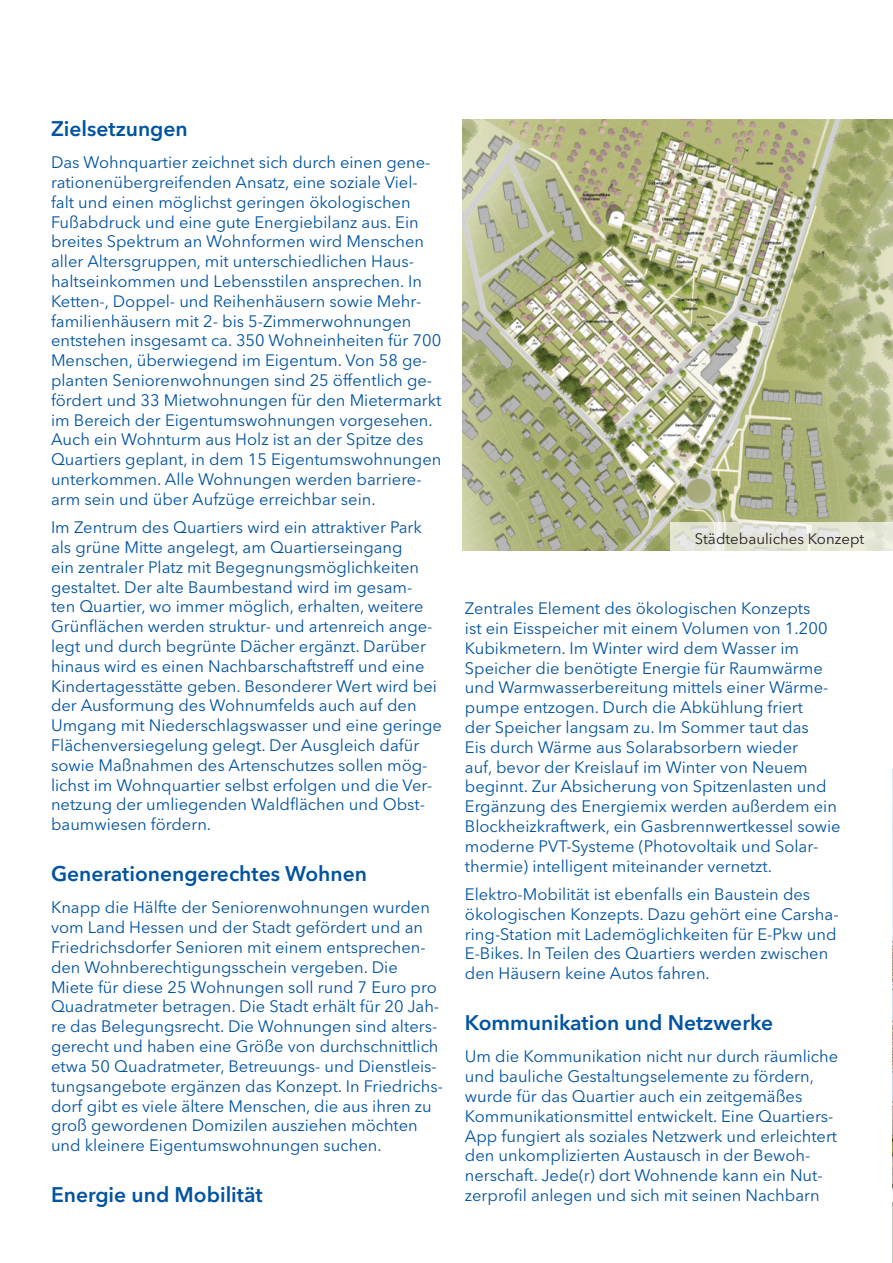
<style>
.page{position:relative;width:893px;height:1263px;background:#fff}
.page>*{position:absolute;margin:0;border:0;box-sizing:border-box;transform-origin:0 0}
.Zwischenüberschrift{font:600 21px "Avenir Next LT Pro";color:#0153a0}
.Fließtext{font:16.5px/19.8px "Avenir Next LT Pro";color:#0153a0}
.Bildunterschrift{font:15px "Avenir Next LT Pro";color:#231f20}
</style>
<div class="page">
<img style="left:462px;top:120px;width:431px;height:430px">
<svg style="left:670px;top:522px;width:223px;height:29px;background:#e4e6d9"></svg>
<img style="left:892px;top:770px;width:1px;height:493px">
<p class="Zwischenüberschrift" style="left:51px;top:116px;width:138px">Zielsetzungen</p>
<p class="Fließtext" style="left:51px;top:153px;width:392px">Das Wohnquartier zeichnet sich durch einen gene&shy;rationenübergreifenden Ansatz, eine soziale Viel&shy;falt und einen möglichst geringen ökologischen Fußabdruck und eine gute Energiebilanz aus. Ein breites Spektrum an Wohnformen wird Menschen aller Altersgruppen, mit unterschiedlichen Haus&shy;haltseinkommen und Lebensstilen ansprechen. In Ketten-, Doppel- und Reihenhäusern sowie Mehr&shy;familienhäusern mit 2- bis 5-Zimmerwohnungen entstehen insgesamt ca. 350 Wohneinheiten für 700<br>Menschen, überwiegend im Eigentum. Von 58 ge&shy;planten Seniorenwohnungen sind 25 öffentlich ge&shy;fördert und 33 Mietwohnungen für den Mietermarkt im Bereich der Eigentumswohnungen vorgesehen.<br>Auch ein Wohnturm aus Holz ist an der Spitze des Quartiers geplant, in dem 15 Eigentumswohnungen unterkommen. Alle Wohnungen werden barriere&shy;arm sein und über Aufzüge erreichbar sein.</p>
<p class="Fließtext" style="left:51px;top:517px;width:392px">Im Zentrum des Quartiers wird ein attraktiver Park als grüne Mitte angelegt, am Quartierseingang<br>ein zentraler Platz mit Begegnungsmöglichkeiten gestaltet. Der alte Baumbestand wird im gesam-<br>ten Quartier, wo immer möglich, erhalten, weitere Grünflächen werden struktur- und artenreich ange&shy;legt und durch begrünte Dächer ergänzt. Darüber hinaus wird es einen Nachbarschaftstreff und eine Kindertagesstätte geben. Besonderer Wert wird bei der Ausformung des Wohnumfelds auch auf den Umgang mit Niederschlagswasser und eine geringe Flächenversiegelung gelegt. Der Ausgleich dafür sowie Maßnahmen des Artenschutzes sollen mög&shy;lichst im Wohnquartier selbst erfolgen und die Ver&shy;netzung der umliegenden Waldflächen und Obst&shy;baumwiesen fördern.</p>
<p class="Zwischenüberschrift" style="left:51px;top:861px;width:317px">Generationengerechtes Wohnen</p>
<p class="Fließtext" style="left:51px;top:898px;width:393px">Knapp die Hälfte der Seniorenwohnungen wurden vom Land Hessen und der Stadt gefördert und an Friedrichsdorfer Senioren mit einem entsprechen&shy;den Wohnberechtigungsschein vergeben. Die Miete für diese 25 Wohnungen soll rund 7 Euro pro Quadratmeter betragen. Die Stadt erhält für 20 Jah&shy;re das Belegungsrecht. Die Wohnungen sind alters&shy;gerecht und haben eine Größe von durchschnittlich etwa 50 Quadratmeter, Betreuungs- und Dienstleis&shy;tungsangebote ergänzen das Konzept. In Friedrichs&shy;dorf gibt es viele ältere Menschen, die aus ihren zu groß gewordenen Domizilen ausziehen möchten und kleinere Eigentumswohnungen suchen.</p>
<p class="Zwischenüberschrift" style="left:51px;top:1182px;width:213px">Energie und Mobilität</p>
<p class="Bildunterschrift" style="left:695px;top:530px;width:171px">Städtebauliches Konzept</p>
<p class="Fließtext" style="left:465px;top:598px;width:377px">Zentrales Element des ökologischen Konzepts<br>ist ein Eisspeicher mit einem Volumen von 1.200<br>Kubikmetern. Im Winter wird dem Wasser im Speicher die benötigte Energie für Raumwärme und Warmwasserbereitung mittels einer Wärme&shy;pumpe entzogen. Durch die Abkühlung friert<br>der Speicher langsam zu. Im Sommer taut das<br>Eis durch Wärme aus Solarabsorbern wieder<br>auf, bevor der Kreislauf im Winter von Neuem beginnt. Zur Absicherung von Spitzenlasten und Ergänzung des Energiemix werden außerdem ein Blockheizkraftwerk, ein Gasbrennwertkessel sowie moderne PVT-Systeme (Photovoltaik und Solar&shy;thermie) intelligent miteinander vernetzt.</p>
<p class="Fließtext" style="left:465px;top:884px;width:375px">Elektro-Mobilität ist ebenfalls ein Baustein des ökologischen Konzepts. Dazu gehört eine Carsha&shy;ring-Station mit Lademöglichkeiten für E-Pkw und E-Bikes. In Teilen des Quartiers werden zwischen den Häusern keine Autos fahren.</p>
<p class="Zwischenüberschrift" style="left:465px;top:1010px;width:310px">Kommunikation und Netzwerke</p>
<p class="Fließtext" style="left:465px;top:1047px;width:375px">Um die Kommunikation nicht nur durch räumliche und bauliche Gestaltungselemente zu fördern, wurde für das Quartier auch ein zeitgemäßes Kommunikationsmittel entwickelt. Eine Quartiers-App fungiert als soziales Netzwerk und erleichtert den unkomplizierten Austausch in der Bewoh&shy;nerschaft. Jede(r) dort Wohnende kann ein Nut&shy;zerprofil anlegen und sich mit seinen Nachbarn</p>
</div>
